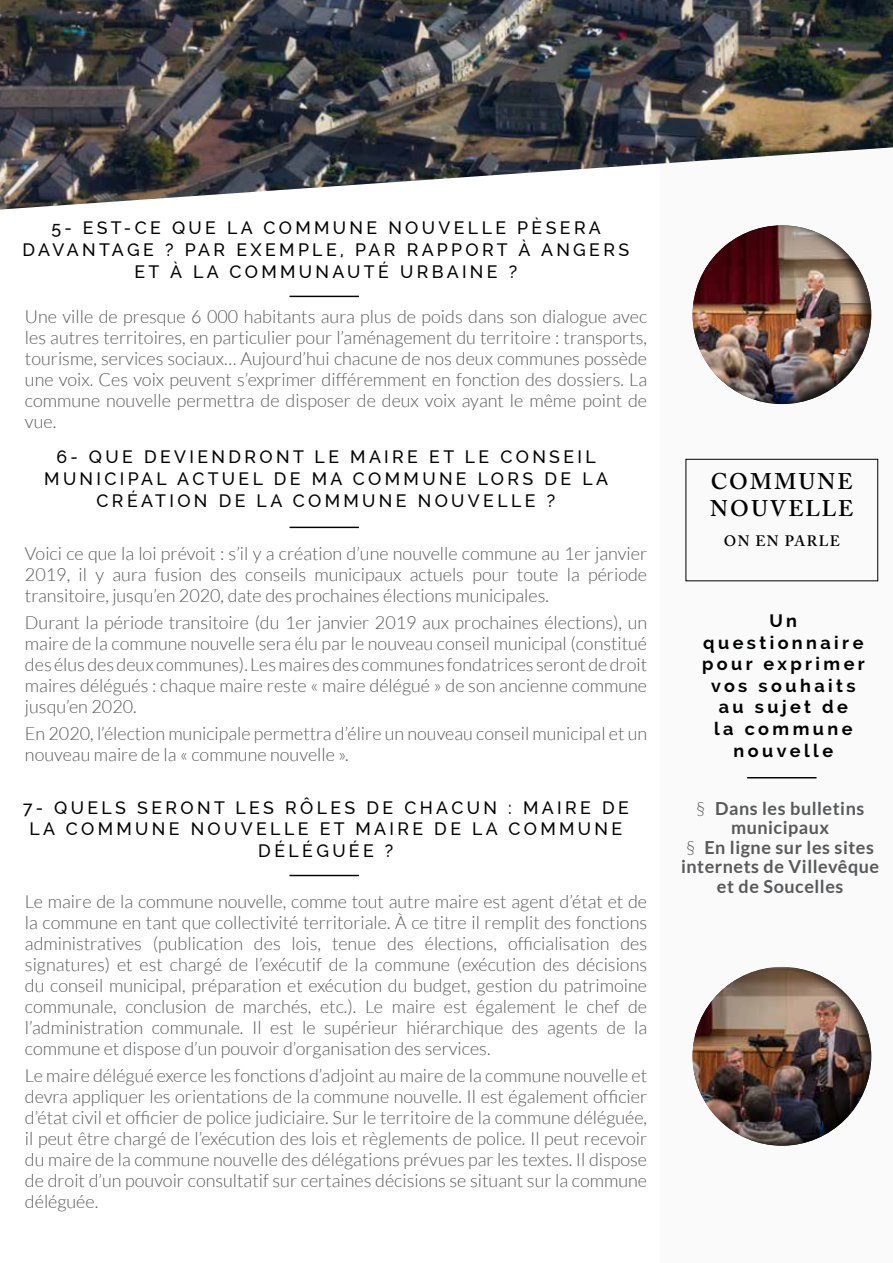
<style>
.page{position:relative;width:893px;height:1263px;background:#fff}
.page>*{position:absolute;margin:0;border:0;box-sizing:border-box;transform-origin:0 0}
.t1{font:600 22.5px/27px "Adobe Caslon Pro";letter-spacing:.105em;color:#000101}
.t2{font:300 18px/21px "Lato";color:#58595b;text-align:justify}
.t3{font:500 18px/21.6px "Raleway";letter-spacing:.19em;color:#000101;text-align:center}
.t4{font:700 18px/19.5px "Lato";letter-spacing:.03em;color:#58595b;text-align:center}
.t5{font:700 18px/21.6px "Raleway";letter-spacing:.19em;color:#000101;text-align:center}
.t6{font:600 15px "Adobe Caslon Pro";letter-spacing:.09em;color:#000101}
.s1{font-weight:300}
</style>
<div class="page">
<div style="left:660px;top:81px;width:233px;height:1182px;background:#fafafa"></div>
<img style="left:0;top:0;width:893px;height:210px">
<div style="left:691px;top:224px;width:181px;height:182px;background:#000;opacity:.75"></div>
<div style="left:691px;top:966px;width:181px;height:182px;background:#000;opacity:.75"></div>
<hr style="left:747px;top:777px;width:69px;height:1px;background:#000101">
<div style="left:686px;top:459px;width:192px;height:122px;border:1px solid #000"></div>
<hr style="left:289px;top:296px;width:70px;height:1px;background:#000101">
<hr style="left:289px;top:875px;width:70px;height:1px;background:#000101">
<hr style="left:289px;top:527px;width:70px;height:1px;background:#000101">
<p class="t3" style="left:23px;top:217px;width:608px">5- EST-CE QUE LA COMMUNE NOUVELLE PÈSERA<br>DAVANTAGE ? PAR EXEMPLE, PAR RAPPORT À ANGERS<br>ET À LA COMMUNAUTÉ URBAINE ?</p>
<p class="t2" style="left:25px;top:306px;width:624px">Une ville de presque 6 000 habitants aura plus de poids dans son dialogue avec les autres territoires, en particulier pour l’aménagement du territoire : transports, tourisme, services sociaux… Aujourd’hui chacune de nos deux communes possède une voix. Ces voix peuvent s’exprimer différemment en fonction des dossiers. La commune nouvelle permettra de disposer de deux voix ayant le même point de vue.</p>
<p class="t3" style="left:44px;top:446px;width:565px">6- QUE DEVIENDRONT LE MAIRE ET LE CONSEIL<br>MUNICIPAL ACTUEL DE MA COMMUNE LORS DE LA<br>CRÉATION DE LA COMMUNE NOUVELLE ?</p>
<p class="t2" style="left:25px;top:543px;width:624px">Voici ce que la loi prévoit : s’il y a création d’une nouvelle commune au 1er janvier 2019, il y aura fusion des conseils municipaux actuels pour toute la période transitoire, jusqu’en 2020, date des prochaines élections municipales.</p>
<p class="t2" style="left:25px;top:612px;width:624px">Durant la période transitoire (du 1er janvier 2019 aux prochaines élections), un maire de la commune nouvelle sera élu par le nouveau conseil municipal (constitué des élus des deux communes). Les maires des communes fondatrices seront de droit maires délégués : chaque maire reste « maire délégué » de son ancienne commune jusqu’en 2020.</p>
<p class="t2" style="left:25px;top:723px;width:624px">En 2020, l’élection municipale permettra d’élire un nouveau conseil municipal et un nouveau maire de la « commune nouvelle ».</p>
<p class="t3" style="left:23px;top:796px;width:607px">7- QUELS SERONT LES RÔLES DE CHACUN : MAIRE DE<br>LA COMMUNE NOUVELLE ET MAIRE DE LA COMMUNE<br>DÉLÉGUÉE ?</p>
<p class="t2" style="left:25px;top:891px;width:624px">Le maire de la commune nouvelle, comme tout autre maire est agent d’état et de la commune en tant que collectivité territoriale. À ce titre il remplit des fonctions administratives (publication des lois, tenue des élections, officialisation des signatures) et est chargé de l’exécutif de la commune (exécution des décisions du conseil municipal, préparation et exécution du budget, gestion du patrimoine communale, conclusion de marchés, etc.). Le maire est également le chef de l’administration communale. Il est le supérieur hiérarchique des agents de la commune et dispose d’un pouvoir d’organisation des services.</p>
<p class="t2" style="left:25px;top:1065px;width:624px">Le maire délégué exerce les fonctions d’adjoint au maire de la commune nouvelle et devra appliquer les orientations de la commune nouvelle. Il est également officier d’état civil et officier de police judiciaire. Sur le territoire de la commune déléguée, il peut être chargé de l’exécution des lois et règlements de police. Il peut recevoir du maire de la commune nouvelle des délégations prévues par les textes. Il dispose de droit d’un pouvoir consultatif sur certaines décisions se situant sur la commune déléguée.</p>
<p class="t1" style="left:710px;top:467px;width:145px">COMMUNE<br>NOUVELLE</p>
<p class="t6" style="left:724px;top:532px;width:118px">ON EN PARLE</p>
<p class="t5" style="left:702px;top:610px;width:164px">Un questionnaire pour exprimer vos souhaits au sujet de<br>la commune nouvelle</p>
<p class="t4" style="left:681px;top:798px;width:200px"><span class="s1">§</span> Dans les bulletins municipaux<br><span class="s1">§</span> En ligne sur les sites internets de Villevêque et de Soucelles</p>
</div>
